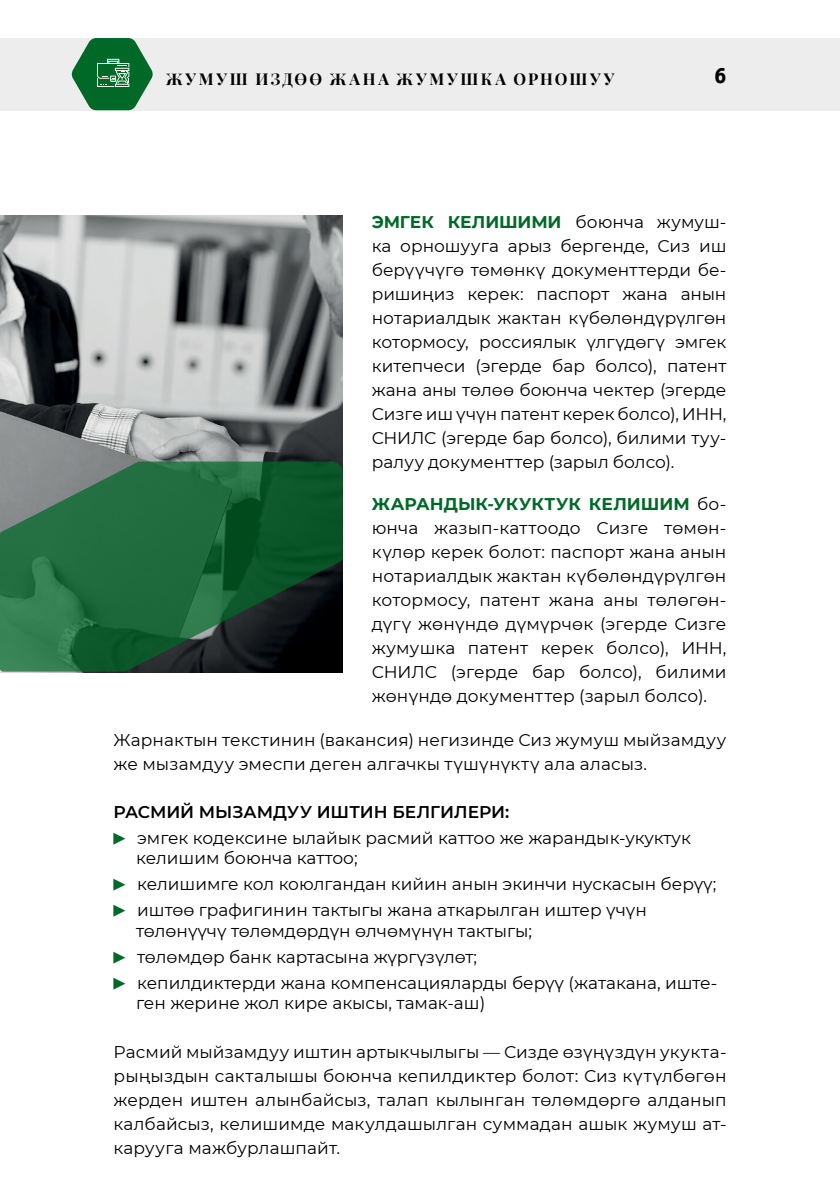
<style>
.page{position:relative;width:840px;height:1191px;background:#fff}
.page>*{position:absolute;margin:0;border:0;box-sizing:border-box;transform-origin:0 0}
.t1{font:22px "Officina Sans Extra Bold C";color:#000}
.t2{font:17px/24px "Montserrat";color:#000}
.t3{font:16px "Playfair Display";letter-spacing:.175em;color:#000}
.s1{font-weight:700;color:#006928}
.s2{font-weight:600}
.s3{font-family:"Menlo";font-weight:700;font-size:20px;color:#006928}
</style>
<div class="page">
<div style="left:0;top:38px;width:839px;height:72px;background:#ededed"></div>
<img style="left:0;top:216px;width:342px;height:457px">
<svg style="left:71px;top:38px;width:82px;height:72px"></svg>
<svg style="left:0;top:461px;width:342px;height:210px"></svg>
<p class="t3" style="left:166px;top:66px;width:449px">ЖУМУШ ИЗДӨӨ ЖАНА ЖУМУШКА ОРНОШУУ</p>
<p class="t1" style="left:714px;top:62px;width:13px">6</p>
<p class="t2" style="left:371px;top:209px;width:356px"><span class="s1">ЭМГЕК КЕЛИШИМИ</span> боюнча жумуш&shy;ка орношууга арыз бергенде, Сиз иш берүүчүгө төмөнкү документтерди бе&shy;ришиңиз керек: паспорт жана анын нотариалдык жактан күбөлөндүрүлгөн котормосу, россиялык үлгүдөгү эмгек китепчеси (эгерде бар болсо), патент жана аны төлөө боюнча чектер (эгерде Сизге иш үчүн патент керек болсо), ИНН, СНИЛС (эгерде бар болсо), билими туу&shy;ралуу документтер (зарыл болсо).</p>
<p class="t2" style="left:371px;top:492px;width:356px"><span class="s1">ЖАРАНДЫК-УКУКТУК КЕЛИШИМ</span> бо&shy;юнча жазып-каттоодо Сизге төмөн&shy;күлөр керек болот: паспорт жана анын нотариалдык жактан күбөлөндүрүлгөн котормосу, патент жана аны төлөгөн&shy;дүгү жөнүндө дүмүрчөк (эгерде Сизге жумушка патент керек болсо), ИНН, СНИЛС (эгерде бар болсо), билими жөнүндө документтер (зарыл болсо).</p>
<p class="t2" style="left:113px;top:727px;width:614px">Жарнактын текстинин (вакансия) негизинде Сиз жумуш мыйзамдуу же мызамдуу эмеспи деген алгачкы түшүнүктү ала аласыз.</p>
<p class="t2" style="left:113px;top:798px;width:578px;line-height:26px"><span class="s2">РАСМИЙ МЫЗАМДУУ ИШТИН БЕЛГИЛЕРИ:<br></span><span class="s3">▶</span> эмгек кодексине ылайык расмий каттоо же жарандык-укуктук</p>
<p class="t2" style="left:113px;top:844px;width:604px;line-height:26px;text-indent:23px">келишим боюнча каттоо;<br><span class="s3">▶</span> келишимге кол коюлгандан кийин анын экинчи нускасын берүү; <span class="s3">▶</span> иштөө графигинин тактыгы жана аткарылган иштер үчүн</p>
<p class="t2" style="left:113px;top:917px;width:605px;line-height:26px;text-indent:23px">төлөнүүчү төлөмдөрдүн өлчөмүнүн тактыгы;<br><span class="s3">▶</span> төлөмдөр банк картасына жүргүзүлөт;<br><span class="s3">▶</span> кепилдиктерди жана компенсацияларды берүү (жатакана, иште-</p>
<p class="t2" style="left:136px;top:990px;width:350px">ген жерине жол кире акысы, тамак-аш)</p>
<p class="t2" style="left:113px;top:1039px;width:614px;text-align:justify">Расмий мыйзамдуу иштин артыкчылыгы — Сизде өзүңүздүн укукта&shy;рыңыздын сакталышы боюнча кепилдиктер болот: Сиз күтүлбөгөн жерден иштен алынбайсыз, талап кылынган төлөмдөргө алданып калбайсыз, келишимде макулдашылган суммадан ашык жумуш ат&shy;карууга мажбурлашпайт.</p>
</div>
